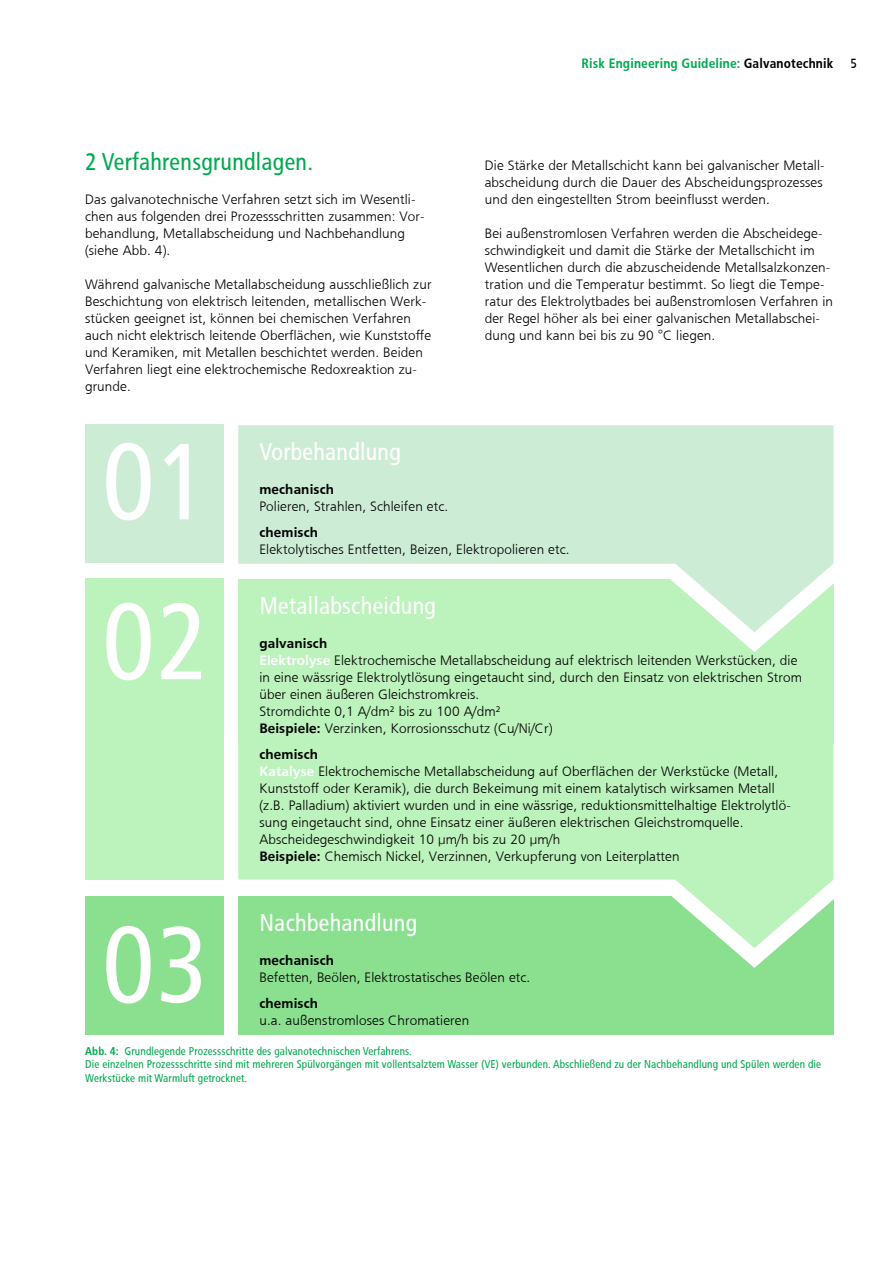
<style>
.page{position:relative;width:893px;height:1263px;background:#fff}
.page>*{position:absolute;margin:0;border:0;box-sizing:border-box;transform-origin:0 0}
.t1{font:24px "HDI Gerling Sans Cond Regular";letter-spacing:.01em;color:#fff}
.t2{font:24px "HDI Gerling Sans Cond Regular";letter-spacing:.01em;color:#00aa50}
.t3{font:13.5px/17px "HDI Gerling Sans Light";letter-spacing:.01em;color:#000}
.t4{font:13.5px "HDI Gerling Sans Bold";letter-spacing:.01em;color:#000}
.t5{font:13.5px "HDI Gerling Sans Cond Bold";letter-spacing:.01em;color:#00aa50}
.t6{font:13.5px "HDI Gerling Sans Cond Regular";color:#000}
.t7{font:11.25px/13.5px "HDI Gerling Sans Cond Regular";letter-spacing:.01em;color:#00aa50}
.s1{color:#000}
.s2{font-family:"HDI Gerling Sans Bold";color:#fff}
.s3{font-family:"HDI Gerling Sans Bold"}
.s4{font-family:"HDI Gerling Sans Cond Bold"}
</style>
<div class="page">
<div style="left:238px;top:896px;width:595px;height:139px;background:#8ae08f"></div>
<svg style="left:238px;top:719px;width:596px;height:260px"></svg>
<div style="left:238px;top:579px;width:595px;height:164px;background:#bcf2bb"></div>
<svg style="left:216px;top:425px;width:618px;height:238px"></svg>
<div style="left:85px;top:424px;width:139px;height:138px;background:#cdecd6"></div>
<div style="left:85px;top:578px;width:139px;height:302px;background:#bcf2bb"></div>
<div style="left:85px;top:896px;width:139px;height:139px;background:#8ae08f"></div>
<svg style="left:106px;top:443px;width:83px;height:77px"></svg>
<svg style="left:106px;top:603px;width:95px;height:77px"></svg>
<svg style="left:106px;top:926px;width:95px;height:77px"></svg>
<h1 class="t2" style="left:85px;top:148px;width:230px">2 Verfahrensgrundlagen.</h1>
<p class="t3" style="left:85px;top:191px;width:341px">Das galvanotechnische Verfahren setzt sich im Wesentli&shy;chen aus folgenden drei Prozessschritten zusammen: Vor&shy;behandlung, Metallabscheidung und Nachbehandlung (siehe Abb. 4).</p>
<p class="t3" style="left:85px;top:276px;width:348px">Während galvanische Metallabscheidung ausschließlich zur Beschichtung von elektrisch leitenden, metallischen Werk&shy;stücken geeignet ist, können bei chemischen Verfahren auch nicht elektrisch leitende Oberflächen, wie Kunststoffe und Keramiken, mit Metallen beschichtet werden. Beiden Verfahren liegt eine elektrochemische Redoxreaktion zu&shy;grunde.</p>
<p class="t5" style="left:581px;top:56px;width:253px">Risk Engineering Guideline: <span class="s1">Galvanotechnik</span></p>
<p class="t6" style="left:850px;top:55px;width:8px">5</p>
<p class="t3" style="left:485px;top:157px;width:341px">Die Stärke der Metallschicht kann bei galvanischer Metall&shy;abscheidung durch die Dauer des Abscheidungsprozesses und den eingestellten Strom beeinflusst werden.</p>
<p class="t3" style="left:485px;top:225px;width:350px">Bei außenstromlosen Verfahren werden die Abscheidege&shy;schwindigkeit und damit die Stärke der Metallschicht im Wesentlichen durch die abzuscheidende Metallsalzkonzen&shy;tration und die Temperatur bestimmt. So liegt die Tempe&shy;ratur des Elektrolytbades bei außenstromlosen Verfahren in der Regel höher als bei einer galvanischen Metallabschei&shy;dung und kann bei bis zu 90 °C liegen.</p>
<h1 class="t1" style="left:259px;top:438px;width:143px">Vorbehandlung</h1>
<p class="t4" style="left:259px;top:481px;width:76px">mechanisch</p>
<p class="t3" style="left:259px;top:498px;width:190px">Polieren, Strahlen, Schleifen etc.</p>
<p class="t4" style="left:259px;top:524px;width:60px">chemisch</p>
<p class="t3" style="left:259px;top:541px;width:312px">Elektolytisches Entfetten, Beizen, Elektropolieren etc.</p>
<h1 class="t1" style="left:259px;top:592px;width:178px">Metallabscheidung</h1>
<p class="t4" style="left:259px;top:635px;width:69px">galvanisch</p>
<p class="t3" style="left:259px;top:652px;width:544px"><span class="s2">Elektrolyse</span> Elektrochemische Metallabscheidung auf elektrisch leitenden Werkstücken, die in eine wässrige Elektrolytlösung eingetaucht sind, durch den Einsatz von elektrischen Strom über einen äußeren Gleichstromkreis.<br>Stromdichte 0,1 A/dm₂ bis zu 100 A/dm₂<br><span class="s3">Beispiele:</span> Verzinken, Korrosionsschutz (Cu/Ni/Cr)</p>
<p class="t4" style="left:259px;top:746px;width:60px">chemisch</p>
<p class="t3" style="left:259px;top:763px;width:533px"><span class="s2">Katalyse</span> Elektrochemische Metallabscheidung auf Oberflächen der Werkstücke (Metall, Kunststoff oder Keramik), die durch Bekeimung mit einem katalytisch wirksamen Metall (z.B. Palladium) aktiviert wurden und in eine wässrige, reduktionsmittelhaltige Elektrolytlö&shy;sung eingetaucht sind, ohne Einsatz einer äußeren elektrischen Gleichstromquelle.<br>Abscheidegeschwindigkeit 10 µm/h bis zu 20 µm/h<br><span class="s3">Beispiele:</span> Chemisch Nickel, Verzinnen, Verkupferung von Leiterplatten</p>
<h1 class="t1" style="left:259px;top:909px;width:159px">Nachbehandlung</h1>
<p class="t4" style="left:259px;top:952px;width:76px">mechanisch</p>
<p class="t3" style="left:259px;top:969px;width:272px">Befetten, Beölen, Elektrostatisches Beölen etc.</p>
<p class="t4" style="left:259px;top:995px;width:60px">chemisch</p>
<p class="t3" style="left:259px;top:1012px;width:211px">u.a. außenstromloses Chromatieren</p>
<p class="t7" style="left:85px;top:1044px;width:737px"><span class="s4">Abb. 4:</span> Grundlegende Prozessschritte des galvanotechnischen Verfahrens.<br>Die einzelnen Prozessschritte sind mit mehreren Spülvorgängen mit vollentsalztem Wasser (VE) verbunden. Abschließend zu der Nachbehandlung und Spülen werden die<br>Werkstücke mit Warmluft getrocknet.</p>
</div>
